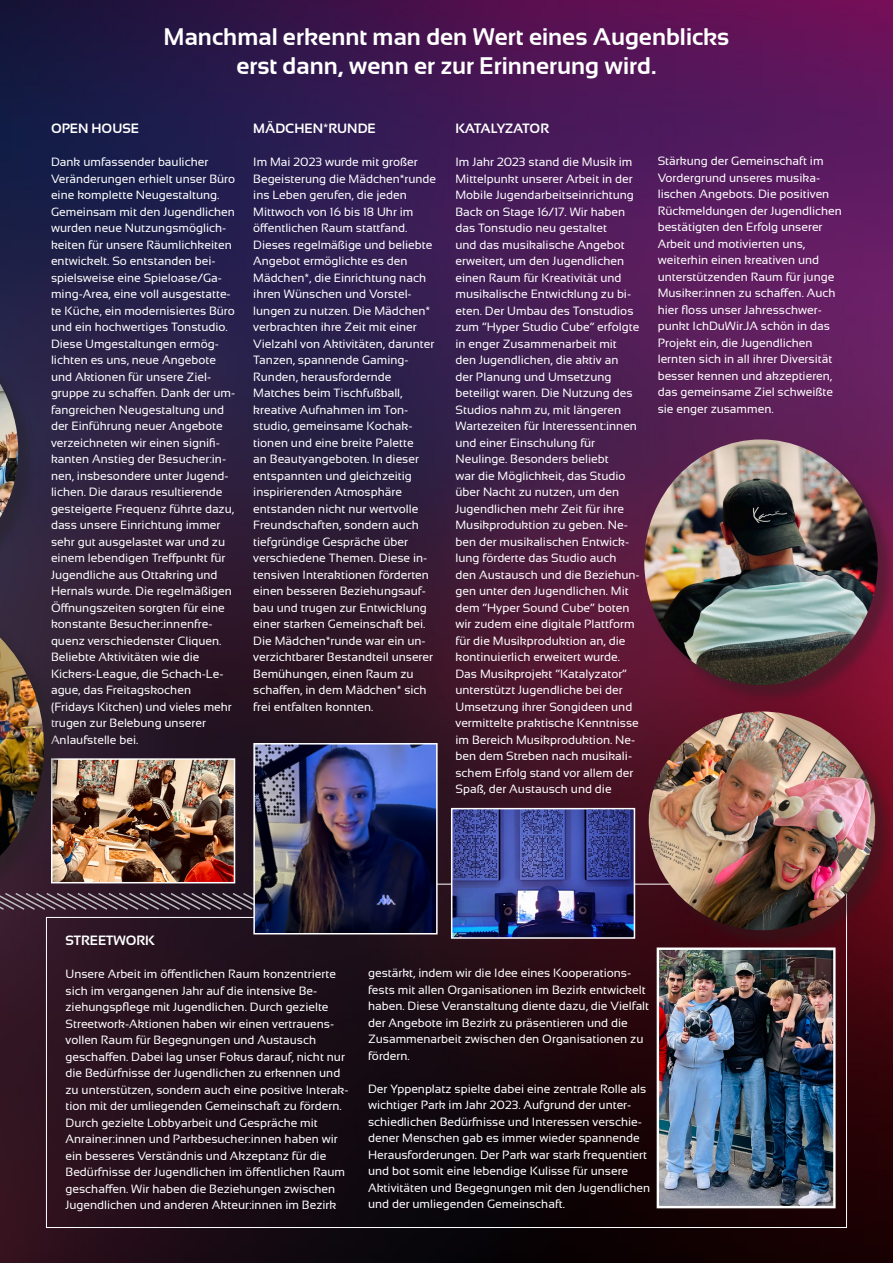
<style>
.page{position:relative;width:893px;height:1263px;background:#fff}
.page>*{position:absolute;margin:0;border:0;box-sizing:border-box;transform-origin:0 0}
.Underline{font:700 24px/28.8px "Sansation";color:#fff;text-align:center}
.Body_1st_Par{font:700 13.5px "Sansation";color:#fff}
.Body_1st_Par-2{font:12px/16.5px "Sansation";color:#fff}
</style>
<div class="page">
<img style="left:0;top:0;width:893px;height:1263px">
<div style="left:0;top:321px;width:37px;height:280px;background:#2c2844"></div>
<img style="left:0;top:384px;width:18px;height:134px">
<svg style="left:46px;top:883px;width:801px;height:345px;background:#1f0d16"></svg>
<img style="left:660px;top:950px;width:173px;height:255px">
<div style="left:657px;top:947px;width:179px;height:261px;border:2px solid #fff"></div>
<img style="left:62px;top:761px;width:170px;height:119px">
<div style="left:51px;top:758px;width:184px;height:125px;border:2px solid #fff"></div>
<img style="left:454px;top:811px;width:178px;height:125px">
<div style="left:451px;top:808px;width:184px;height:131px;border:2px solid #fff"></div>
<svg style="left:62px;top:891px;width:191px;height:20px;background:#4a3c48"></svg>
<div style="left:0;top:596px;width:62px;height:322px;background:#231f20;opacity:.39"></div>
<img style="left:0;top:637px;width:44px;height:219px">
<div style="left:646px;top:442px;width:247px;height:262px;background:#231f20;opacity:.39"></div>
<img style="left:644px;top:439px;width:234px;height:246px">
<div style="left:651px;top:714px;width:242px;height:235px;background:#231f20;opacity:.39"></div>
<img style="left:649px;top:711px;width:226px;height:219px">
<img style="left:256px;top:746px;width:179px;height:185px">
<div style="left:253px;top:743px;width:185px;height:191px;border:2px solid #fff"></div>
<p class="Underline" style="left:164px;top:23px;width:567px">Manchmal erkennt man den Wert eines Augenblicks erst dann, wenn er zur Erinnerung wird.</p>
<p class="Body_1st_Par" style="left:51px;top:121px;width:89px">OPEN HOUSE</p>
<p class="Body_1st_Par-2" style="left:51px;top:154px;width:186px">Dank umfassender baulicher<br>Veränderungen erhielt unser Büro eine komplette Neugestaltung.<br>Gemeinsam mit den Jugendlichen wurden neue Nutzungsmöglich&shy;keiten für unsere Räumlichkeiten entwickelt. So entstanden bei&shy;spielsweise eine Spieloase/Ga&shy;ming-Area, eine voll ausgestatte&shy;te Küche, ein modernisiertes Büro und ein hochwertiges Tonstudio.<br>Diese Umgestaltungen ermög&shy;lichten es uns, neue Angebote und Aktionen für unsere Ziel&shy;gruppe zu schaffen. Dank der um&shy;fangreichen Neugestaltung und der Einführung neuer Angebote verzeichneten wir einen signifi&shy;kanten Anstieg der Besucher:in&shy;nen, insbesondere unter Jugend&shy;lichen. Die daraus resultierende gesteigerte Frequenz führte dazu, dass unsere Einrichtung immer sehr gut ausgelastet war und zu einem lebendigen Treffpunkt für<br>Jugendliche aus Ottakring und<br>Hernals wurde. Die regelmäßigen<br>Öffnungszeiten sorgten für eine konstante Besucher:innenfre&shy;quenz verschiedenster Cliquen.<br>Beliebte Aktivitäten wie die<br>Kickers-League, die Schach-Le&shy;ague, das Freitagskochen (Fridays Kitchen) und vieles mehr trugen zur Belebung unserer<br>Anlaufstelle bei.</p>
<p class="Body_1st_Par" style="left:253px;top:121px;width:124px">MÄDCHEN*RUNDE</p>
<p class="Body_1st_Par-2" style="left:253px;top:154px;width:184px">Im Mai 2023 wurde mit großer<br>Begeisterung die Mädchen*runde ins Leben gerufen, die jeden<br>Mittwoch von 16 bis 18 Uhr im öffentlichen Raum stattfand.<br>Dieses regelmäßige und beliebte<br>Angebot ermöglichte es den<br>Mädchen*, die Einrichtung nach ihren Wünschen und Vorstel&shy;lungen zu nutzen. Die Mädchen* verbrachten ihre Zeit mit einer<br>Vielzahl von Aktivitäten, darunter<br>Tanzen, spannende Gaming-<br>Runden, herausfordernde<br>Matches beim Tischfußball, kreative Aufnahmen im Ton&shy;studio, gemeinsame Kochak&shy;tionen und eine breite Palette<br>an Beautyangeboten. In dieser entspannten und gleichzeitig inspirierenden Atmosphäre entstanden nicht nur wertvolle<br>Freundschaften, sondern auch tiefgründige Gespräche über verschiedene Themen. Diese in&shy;tensiven Interaktionen förderten einen besseren Beziehungsauf&shy;bau und trugen zur Entwicklung einer starken Gemeinschaft bei.</p>
<p class="Body_1st_Par-2" style="left:253px;top:632px;width:181px">Die Mädchen*runde war ein un&shy;verzichtbarer Bestandteil unserer<br>Bemühungen, einen Raum zu schaffen, in dem Mädchen* sich frei entfalten konnten.</p>
<p class="Body_1st_Par" style="left:455px;top:121px;width:95px">KATALYZATOR</p>
<p class="Body_1st_Par-2" style="left:455px;top:154px;width:186px">Im Jahr 2023 stand die Musik im<br>Mittelpunkt unserer Arbeit in der<br>Mobile Jugendarbeitseinrichtung<br>Back on Stage 16/17. Wir haben das Tonstudio neu gestaltet<br>und das musikalische Angebot erweitert, um den Jugendlichen einen Raum für Kreativität und musikalische Entwicklung zu bi&shy;eten. Der Umbau des Tonstudios zum “Hyper Studio Cube” erfolgte in enger Zusammenarbeit mit den Jugendlichen, die aktiv an<br>der Planung und Umsetzung beteiligt waren. Die Nutzung des<br>Studios nahm zu, mit längeren<br>Wartezeiten für Interessent:innen und einer Einschulung für<br>Neulinge. Besonders beliebt<br>war die Möglichkeit, das Studio über Nacht zu nutzen, um den<br>Jugendlichen mehr Zeit für ihre<br>Musikproduktion zu geben. Ne&shy;ben der musikalischen Entwick&shy;lung förderte das Studio auch den Austausch und die Beziehun&shy;gen unter den Jugendlichen. Mit dem “Hyper Sound Cube” boten wir zudem eine digitale Plattform für die Musikproduktion an, die kontinuierlich erweitert wurde.<br>Das Musikprojekt “Katalyzator” unterstützt Jugendliche bei der<br>Umsetzung ihrer Songideen und vermittelte praktische Kenntnisse im Bereich Musikproduktion. Ne&shy;ben dem Streben nach musikali&shy;schem Erfolg stand vor allem der<br>Spaß, der Austausch und die</p>
<p class="Body_1st_Par-2" style="left:658px;top:153px;width:186px">Stärkung der Gemeinschaft im<br>Vordergrund unseres musika&shy;lischen Angebots. Die positiven<br>Rückmeldungen der Jugendlichen bestätigten den Erfolg unserer<br>Arbeit und motivierten uns, weiterhin einen kreativen und unterstützenden Raum für junge<br>Musiker:innen zu schaffen. Auch hier floss unser Jahresschwer&shy;punkt IchDuWir.JA schön in das<br>Projekt ein, die Jugendlichen lernten sich in all ihrer Diversität besser kennen und akzeptieren, das gemeinsame Ziel schweißte sie enger zusammen.</p>
<p class="Body_1st_Par" style="left:66px;top:933px;width:91px">STREETWORK</p>
<p class="Body_1st_Par-2" style="left:66px;top:966px;width:284px">Unsere Arbeit im öffentlichen Raum konzentrierte sich im vergangenen Jahr auf die intensive Be&shy;ziehungspflege mit Jugendlichen. Durch gezielte Streetwork-Aktionen haben wir einen vertrauens&shy;vollen Raum für Begegnungen und Austausch geschaffen. Dabei lag unser Fokus darauf, nicht nur die Bedürfnisse der Jugendlichen zu erkennen und zu unterstützen, sondern auch eine positive Interak&shy;tion mit der umliegenden Gemeinschaft zu fördern.</p>
<p class="Body_1st_Par-2" style="left:66px;top:1114px;width:281px">Durch gezielte Lobbyarbeit und Gespräche mit Anrainer:innen und Parkbesucher:innen haben wir ein besseres Verständnis und Akzeptanz für die Bedürfnisse der Jugendlichen im öffentlichen Raum geschaffen. Wir haben die Beziehungen zwischen Jugendlichen und anderen Akteur:innen im Bezirk</p>
<p class="Body_1st_Par-2" style="left:368px;top:965px;width:283px">gestärkt, indem wir die Idee eines Kooperations&shy;fests mit allen Organisationen im Bezirk entwickelt haben. Diese Veranstaltung diente dazu, die Vielfalt der Angebote im Bezirk zu präsentieren und die Zusammenarbeit zwischen den Organisationen zu fördern.</p>
<p class="Body_1st_Par-2" style="left:368px;top:1080px;width:283px">Der Yppenplatz spielte dabei eine zentrale Rolle als wichtiger Park im Jahr 2023. Aufgrund der unter&shy;schiedlichen Bedürfnisse und Interessen verschie&shy;dener Menschen gab es immer wieder spannende Herausforderungen. Der Park war stark frequentiert und bot somit eine lebendige Kulisse für unsere Aktivitäten und Begegnungen mit den Jugendlichen und der umliegenden Gemeinschaft.</p>
</div>
